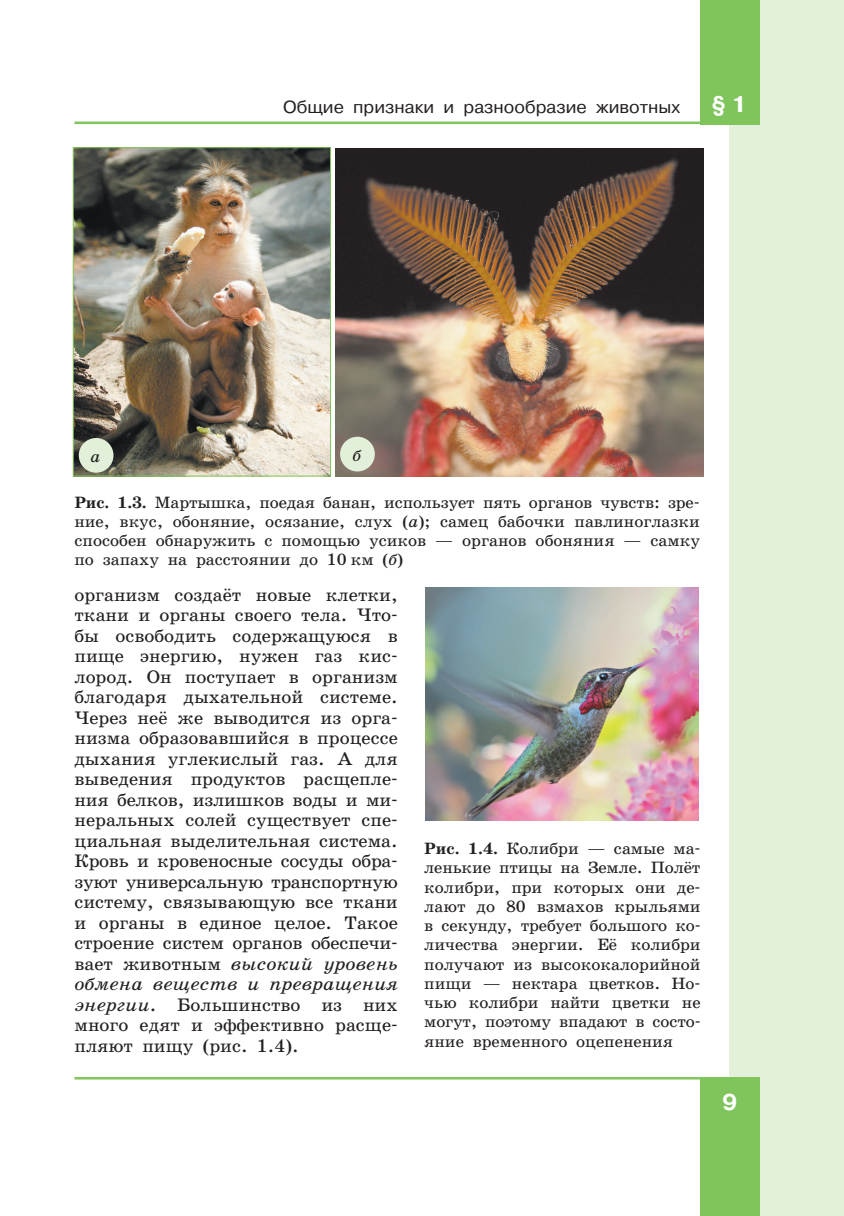
<style>
.page{position:relative;width:844px;height:1216px;background:#fff}
.page>*{position:absolute;margin:0;border:0;box-sizing:border-box;transform-origin:0 0}
.t1{font:700 22.75px "Pragmatica C San Pin";color:#fff}
.t2{font:18.38px/20.5px "School Book C San Pin";color:#231f20;text-align:justify}
.t3{font:17.5px "Pragmatica C San Pin";color:#231f20}
.t4{font:16.62px/19.2px "School Book C San Pin";color:#231f20;text-align:justify}
.t5{font:italic 16.62px "School Book C San Pin";color:#231f20}
.s1{font-weight:700}
.s2{font-style:italic}
</style>
<div class="page">
<div style="left:729px;top:0;width:114px;height:1215px;background:#e3f0da"></div>
<div style="left:699px;top:1076px;width:60px;height:139px;background:#80c55b"></div>
<div style="left:699px;top:0;width:60px;height:124px;background:#80c55b"></div>
<hr style="left:74px;top:121px;width:685px;height:3px;background:#80c55b">
<hr style="left:74px;top:1076px;width:685px;height:3px;background:#80c55b">
<img style="left:425px;top:588px;width:273px;height:232px">
<img style="left:75px;top:149px;width:254px;height:325px">
<div style="left:73px;top:147px;width:258px;height:329px;border:1px solid #80c55b"></div>
<div style="left:79px;top:438px;width:34px;height:34px;background:#e2f0da;border-radius:50%"></div>
<img style="left:336px;top:148px;width:367px;height:328px">
<div style="left:340px;top:437px;width:35px;height:34px;background:#e2f0da;border-radius:50%"></div>
<p class="t3" style="left:283px;top:97px;width:398px">Общие признаки и разнообразие животных</p>
<p class="t1" style="left:711px;top:91px;width:37px">§ 1</p>
<p class="t5" style="left:90px;top:447px;width:11px">а</p>
<p class="t5" style="left:352px;top:445px;width:10px">б</p>
<p class="t4" style="left:74px;top:492px;width:627px"><span class="s1">Рис. 1.3.</span> Мартышка, поедая банан, использует пять органов чувств: зре&shy;ние, вкус, обоняние, осязание, слух (<span class="s2">а</span>); самец бабочки павлиноглазки способен обнаружить с помощью усиков — органов обоняния — самку по запаху на расстоянии до 10 км (<span class="s2">б</span>)</p>
<p class="t2" style="left:74px;top:584px;width:325px">организм создаёт новые клетки, ткани и органы своего тела. Что&shy;бы освободить содержащуюся в пище энергию, нужен газ кис&shy;лород. Он поступает в организм благодаря дыхательной системе.<br>Через неё же выводится из орга&shy;низма образовавшийся в процессе дыхания углекислый газ. А для выведения продуктов расщепле&shy;ния белков, излишков воды и ми&shy;неральных солей существует спе&shy;циальная выделительная система.<br>Кровь и кровеносные сосуды обра&shy;зуют универсальную транспортную систему, связывающую все ткани и органы в единое целое. Такое строение систем органов обеспечи&shy;вает животным <span class="s2">высокий уровень обмена веществ и превращения энергии</span>. Большинство из них много едят и эффективно расще&shy;пляют пищу (рис. 1.4).</p>
<p class="t4" style="left:424px;top:839px;width:278px"><span class="s1">Рис. 1.4.</span> Колибри — самые ма&shy;ленькие птицы на Земле. Полёт колибри, при которых они де&shy;лают до 80 взмахов крыльями в секунду, требует большого ко&shy;личества энергии. Её колибри получают из высококалорийной пищи — нектара цветков. Но&shy;чью колибри найти цветки не могут, поэтому впадают в состо&shy;яние временного оцепенения</p>
<p class="t1" style="left:722px;top:1089px;width:17px">9</p>
</div>
